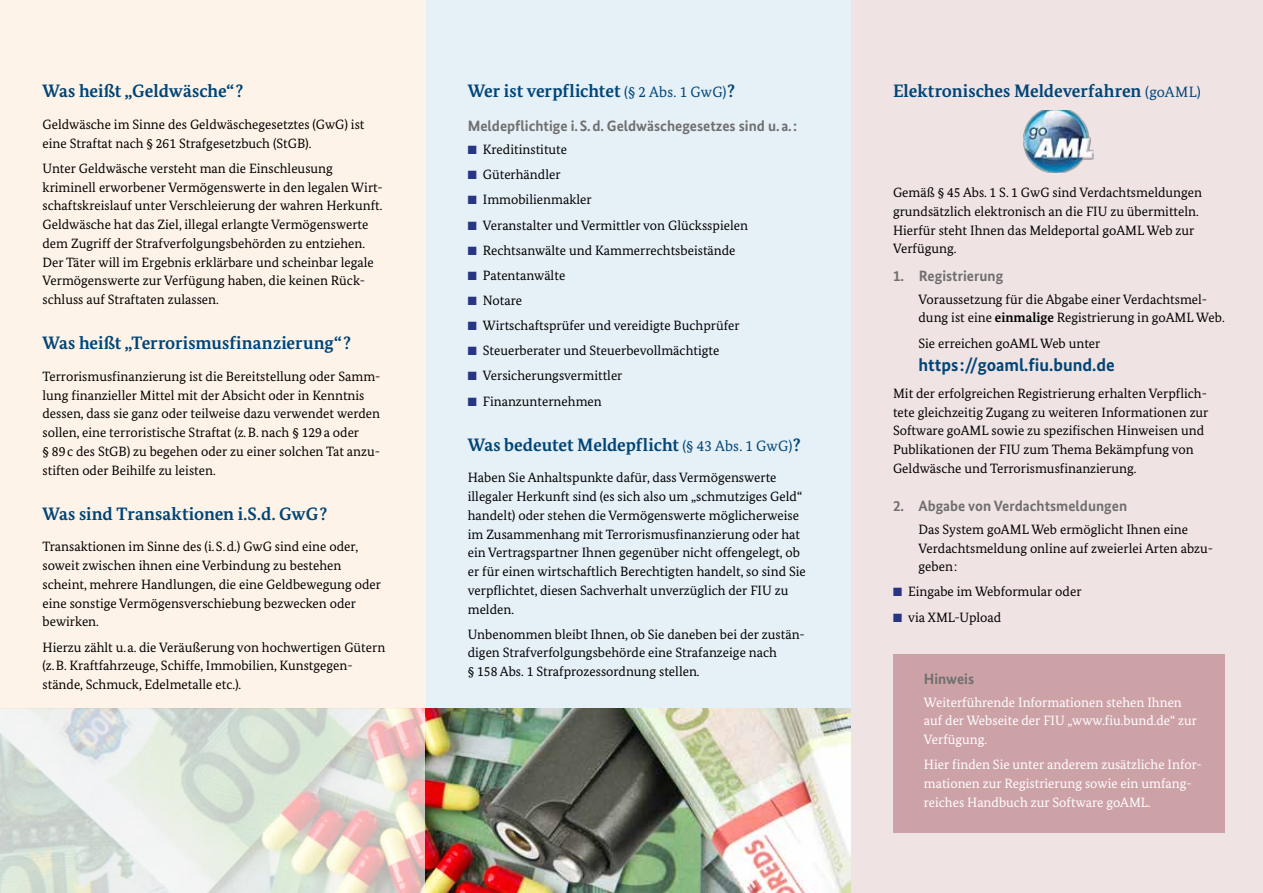
<style>
.page{position:relative;width:1263px;height:893px;background:#fff}
.page>*{position:absolute;margin:0;border:0;box-sizing:border-box;transform-origin:0 0}
.t1{font:700 18px "Bundes Serif";color:#004577}
.t2{font:700 18px "Bundes Sans";color:#004577}
.t3{font:700 15px "Bundes Sans";color:#706f6f}
.t4{font:13.5px/18.8px "Bundes Serif";color:#000}
.t5{font:13.5px/18.8px "Bundes Serif";color:#fff}
.s1{font-weight:400;font-size:15px}
.s2{color:#283583}
.s3{font-weight:700}
</style>
<div class="page">
<div style="left:850px;top:0;width:413px;height:893px;background:#f0e3e4"></div>
<div style="left:425px;top:0;width:425px;height:708px;background:#e6f0f7"></div>
<div style="left:0;top:0;width:425px;height:708px;background:#fef3e8"></div>
<div style="left:893px;top:654px;width:332px;height:178px;background:#cda2a7"></div>
<img style="left:1024px;top:111px;width:70px;height:62px">
<img style="left:0;top:708px;width:850px;height:185px">
<h1 class="t1" style="left:43px;top:80px;width:202px">Was heißt „Geldwäsche“?</h1>
<p class="t4" style="left:43px;top:115px;width:323px">Geldwäsche im Sinne des Geldwäschegesetztes (GwG) ist eine Straftat nach § 261 Strafgesetzbuch (StGB).</p>
<p class="t4" style="left:43px;top:159px;width:342px">Unter Geldwäsche versteht man die Einschleusung kriminell erworbener Vermögenswerte in den legalen Wirt&shy;schaftskreislauf unter Verschleierung der wahren Herkunft.<br>Geldwäsche hat das Ziel, illegal erlangte Vermögenswerte dem Zugriff der Strafverfolgungsbehörden zu entziehen.<br>Der Täter will im Ergebnis erklärbare und scheinbar legale Vermögenswerte zur Verfügung haben, die keinen Rück&shy;schluss auf Straftaten zulassen.</p>
<h1 class="t1" style="left:43px;top:332px;width:310px">Was heißt „Terrorismusfinanzierung“?</h1>
<p class="t4" style="left:43px;top:367px;width:339px">Terrorismusfinanzierung ist die Bereitstellung oder Samm&shy;lung finanzieller Mittel mit der Absicht oder in Kenntnis dessen, dass sie ganz oder teilweise dazu verwendet werden sollen, eine terroristische Straftat (z.B. nach § 129 a oder<br>§ 89c des StGB) zu begehen oder zu einer solchen Tat anzu&shy;stiften oder Beihilfe zu leisten.</p>
<h1 class="t1" style="left:43px;top:503px;width:286px">Was sind Transaktionen i.S.d. GwG?</h1>
<p class="t4" style="left:43px;top:537px;width:340px">Transaktionen im Sinne des (i.S.d.) GwG sind eine oder, soweit zwischen ihnen eine Verbindung zu bestehen scheint, mehrere Handlungen, die eine Geldbewegung oder eine sonstige Vermögensverschiebung bezwecken oder bewirken.</p>
<p class="t4" style="left:43px;top:637px;width:344px">Hierzu zählt u.a. die Veräußerung von hochwertigen Gütern (z.B. Kraftfahrzeuge, Schiffe, Immobilien, Kunstgegen&shy;stände, Schmuck, Edelmetalle etc.).</p>
<h1 class="t1" style="left:468px;top:80px;width:269px">Wer ist verpflichtet <span class="s1">(§ 2 Abs. 1 GwG)</span>?</h1>
<p class="t3" style="left:468px;top:117px;width:331px">Meldepflichtige i.S.d. Geldwäschegesetzes sind u.a.:</p>
<p class="t4" style="left:468px;top:140px;width:101px"><span class="s2">■</span> Kreditinstitute</p>
<p class="t4" style="left:468px;top:165px;width:94px"><span class="s2">■</span> Güterhändler</p>
<p class="t4" style="left:468px;top:190px;width:125px"><span class="s2">■</span> Immobilienmakler</p>
<p class="t4" style="left:468px;top:215px;width:282px"><span class="s2">■</span> Veranstalter und Vermittler von Glücksspielen</p>
<p class="t4" style="left:468px;top:241px;width:269px"><span class="s2">■</span> Rechtsanwälte und Kammerrechtsbeistände</p>
<p class="t4" style="left:468px;top:266px;width:99px"><span class="s2">■</span> Patentanwälte</p>
<p class="t4" style="left:468px;top:291px;width:56px"><span class="s2">■</span> Notare</p>
<p class="t4" style="left:468px;top:316px;width:273px"><span class="s2">■</span> Wirtschaftsprüfer und vereidigte Buchprüfer</p>
<p class="t4" style="left:468px;top:341px;width:253px"><span class="s2">■</span> Steuerberater und Steuerbevollmächtigte</p>
<p class="t4" style="left:468px;top:366px;width:156px"><span class="s2">■</span> Versicherungsvermittler</p>
<p class="t4" style="left:468px;top:391px;width:136px"><span class="s2">■</span> Finanzunternehmen</p>
<h1 class="t1" style="left:468px;top:434px;width:334px">Was bedeutet Meldepflicht <span class="s1">(§ 43 Abs. 1 GwG)</span>?</h1>
<p class="t4" style="left:468px;top:468px;width:339px">Haben Sie Anhaltspunkte dafür, dass Vermögenswerte illegaler Herkunft sind (es sich also um „schmutziges Geld“ handelt) oder stehen die Vermögenswerte möglicherweise im Zusammenhang mit Terrorismusfinanzierung oder hat ein Vertragspartner Ihnen gegenüber nicht offengelegt, ob er für einen wirtschaftlich Berechtigten handelt, so sind Sie verpflichtet, diesen Sachverhalt unverzüglich der FIU zu melden.</p>
<p class="t4" style="left:468px;top:625px;width:339px">Unbenommen bleibt Ihnen, ob Sie daneben bei der zustän&shy;digen Strafverfolgungsbehörde eine Strafanzeige nach<br>§ 158 Abs. 1 Strafprozessordnung stellen.</p>
<h1 class="t1" style="left:893px;top:80px;width:309px">Elektronisches Meldeverfahren <span class="s1">(goAML)</span></h1>
<p class="t4" style="left:893px;top:183px;width:311px">Gemäß § 45 Abs. 1 S. 1 GwG sind Verdachtsmeldungen grundsätzlich elektronisch an die FIU zu übermitteln.<br>Hierfür steht Ihnen das Meldeportal goAML Web zur Verfügung.</p>
<p class="t3" style="left:893px;top:266px;width:112px">1. Registrierung</p>
<p class="t4" style="left:918px;top:289px;width:308px">Voraussetzung für die Abgabe einer Verdachtsmel&shy;dung ist eine <span class="s3">einmalige</span> Registrierung in goAML Web.</p>
<p class="t4" style="left:918px;top:333px;width:183px">Sie erreichen goAML Web unter</p>
<h1 class="t2" style="left:918px;top:353px;width:198px">https://goaml.fiu.bund.de</h1>
<p class="t4" style="left:893px;top:384px;width:317px">Mit der erfolgreichen Registrierung erhalten Verpflich&shy;tete gleichzeitig Zugang zu weiteren Informationen zur Software goAML sowie zu spezifischen Hinweisen und Publikationen der FIU zum Thema Bekämpfung von Geldwäsche und Terrorismusfinanzierung.</p>
<p class="t3" style="left:893px;top:496px;width:236px">2. Abgabe von Verdachtsmeldungen</p>
<p class="t4" style="left:918px;top:520px;width:296px">Das System goAML Web ermöglicht Ihnen eine<br>Verdachtsmeldung online auf zweierlei Arten abzu&shy;geben:</p>
<p class="t4" style="left:893px;top:582px;width:190px"><span class="s2">■</span> Eingabe im Webformular oder</p>
<p class="t4" style="left:893px;top:607px;width:110px"><span class="s2">■</span> via XML-Upload</p>
<p class="t3" style="left:924px;top:669px;width:52px">Hinweis</p>
<p class="t5" style="left:924px;top:692px;width:275px">Weiterführende Informationen stehen Ihnen auf der Webseite der FIU „www.fiu.bund.de“ zur<br>Verfügung.</p>
<p class="t5" style="left:924px;top:755px;width:279px">Hier finden Sie unter anderem zusätzliche Infor&shy;mationen zur Registrierung sowie ein umfang&shy;reiches Handbuch zur Software goAML.</p>
</div>
